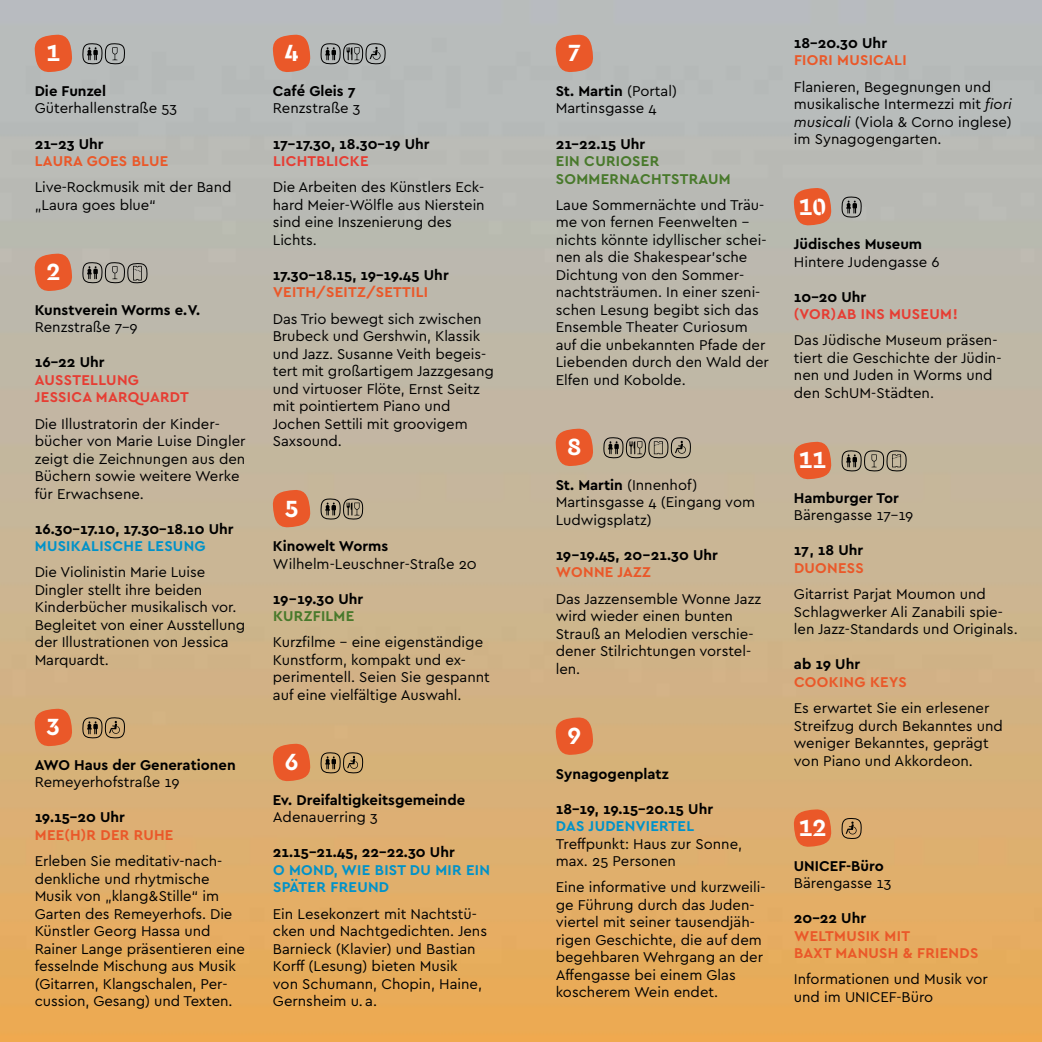
<style>
.page{position:relative;width:1042px;height:1042px;background:#fff}
.page>*{position:absolute;margin:0;border:0;box-sizing:border-box;transform-origin:0 0}
.t1{font:700 24.5px "Cera Stencil Pro";color:#fff}
.t2{font:14.88px/17.5px "Cera PRO";color:#000}
.t3{font:700 14.88px "Cera PRO";color:#000}
.t4{font:700 14.88px/17.5px "Cera PRO";letter-spacing:.02em;color:#ea5829}
.t5{font:700 14.88px/17.5px "Cera PRO";letter-spacing:.02em;color:#0092c9}
.t6{font:700 14.88px/17.5px "Cera PRO";letter-spacing:.02em;color:#e63d33}
.t7{font:700 14.88px/17.5px "Cera PRO";letter-spacing:.02em;color:#48792b}
.s1{font-weight:700}
.s2{font-style:italic}
</style>
<div class="page">
<img style="left:0;top:0;width:1042px;height:1042px">
<svg style="left:34px;top:34px;width:39px;height:39px;background:#de6f4b"></svg>
<svg style="left:82px;top:43px;width:44px;height:21px"></svg>
<svg style="left:34px;top:253px;width:39px;height:39px;background:#df6e48"></svg>
<svg style="left:82px;top:262px;width:66px;height:21px"></svg>
<svg style="left:34px;top:708px;width:39px;height:39px;background:#e46c3d"></svg>
<svg style="left:82px;top:717px;width:44px;height:21px"></svg>
<svg style="left:272px;top:34px;width:39px;height:39px;background:#de6f4b"></svg>
<svg style="left:320px;top:43px;width:66px;height:21px"></svg>
<svg style="left:272px;top:489px;width:39px;height:39px;background:#e16e43"></svg>
<svg style="left:320px;top:498px;width:44px;height:21px"></svg>
<svg style="left:272px;top:743px;width:39px;height:39px;background:#e56c3c"></svg>
<svg style="left:320px;top:752px;width:44px;height:21px"></svg>
<svg style="left:555px;top:34px;width:39px;height:39px;background:#dd6f4a"></svg>
<svg style="left:555px;top:428px;width:39px;height:39px;background:#e06e44"></svg>
<svg style="left:603px;top:437px;width:88px;height:21px;background:#938978"></svg>
<svg style="left:555px;top:717px;width:39px;height:38px"></svg>
<svg style="left:793px;top:187px;width:39px;height:39px;background:#de6e49"></svg>
<svg style="left:841px;top:196px;width:21px;height:21px"></svg>
<svg style="left:793px;top:441px;width:39px;height:39px;background:#e16e44"></svg>
<svg style="left:841px;top:450px;width:66px;height:21px"></svg>
<svg style="left:793px;top:809px;width:39px;height:38px"></svg>
<svg style="left:841px;top:818px;width:21px;height:21px"></svg>
<h1 class="t1" style="left:47px;top:37px;width:15px">1</h1>
<p class="t3" style="left:35px;top:81px;width:73px">Die Funzel</p>
<p class="t2" style="left:35px;top:99px;width:144px">Güterhallenstraße 53</p>
<p class="t3" style="left:35px;top:134px;width:71px">21–23 Uhr</p>
<p class="t4" style="left:35px;top:152px;width:135px">LAURA GOES BLUE</p>
<p class="t2" style="left:35px;top:178px;width:198px">Live-Rockmusik mit der Band „Laura goes blue“</p>
<h1 class="t1" style="left:47px;top:256px;width:15px">2</h1>
<p class="t3" style="left:35px;top:300px;width:167px">Kunstverein Worms e.V.</p>
<p class="t2" style="left:35px;top:318px;width:104px">Renzstraße 7–9</p>
<p class="t3" style="left:35px;top:352px;width:71px">16–22 Uhr</p>
<p class="t6" style="left:35px;top:370px;width:156px">AUSSTELLUNG<br>JESSICA MARQUARDT</p>
<p class="t2" style="left:35px;top:414px;width:212px">Die Illustratorin der Kinder&shy;bücher von Marie Luise Dingler zeigt die Zeichnungen aus den<br>Büchern sowie weitere Werke für Erwachsene.</p>
<p class="t3" style="left:35px;top:519px;width:200px">16.30–17.10, 17.30–18.10 Uhr</p>
<p class="t5" style="left:35px;top:537px;width:172px">MUSIKALISCHE LESUNG</p>
<p class="t2" style="left:35px;top:563px;width:212px">Die Violinistin Marie Luise<br>Dingler stellt ihre beiden<br>Kinderbücher musikalisch vor.<br>Begleitet von einer Ausstellung der Illustrationen von Jessica<br>Marquardt.</p>
<h1 class="t1" style="left:47px;top:711px;width:15px">3</h1>
<p class="t3" style="left:35px;top:755px;width:203px">AWO Haus der Generationen</p>
<p class="t2" style="left:35px;top:773px;width:146px">Remeyerhofstraße 19</p>
<p class="t3" style="left:35px;top:807px;width:92px">19.15–20 Uhr</p>
<p class="t4" style="left:35px;top:825px;width:140px">MEE(H)R DER RUHE</p>
<p class="t2" style="left:35px;top:852px;width:212px">Erleben Sie meditativ-nach&shy;denkliche und rhytmische<br>Musik von „klang&amp;Stille“ im<br>Garten des Remeyerhofs. Die<br>Künstler Georg Hassa und<br>Rainer Lange präsentieren eine fesselnde Mischung aus Musik (Gitarren, Klangschalen, Per&shy;cussion, Gesang) und Texten.</p>
<h1 class="t1" style="left:285px;top:37px;width:15px">4</h1>
<p class="t3" style="left:273px;top:81px;width:84px">Café Gleis 7</p>
<p class="t2" style="left:273px;top:99px;width:89px">Renzstraße 3</p>
<p class="t3" style="left:273px;top:134px;width:158px">17-17.30, 18.30-19 Uhr</p>
<p class="t6" style="left:273px;top:152px;width:97px">LICHTBLICKE</p>
<p class="t2" style="left:273px;top:178px;width:213px">Die Arbeiten des Künstlers Eck&shy;hard Meier-Wölfle aus Nierstein sind eine Inszenierung des<br>Lichts.</p>
<p class="t3" style="left:273px;top:265px;width:177px">17.30-18.15, 19-19.45 Uhr</p>
<p class="t4" style="left:273px;top:283px;width:157px">VEITH/SEITZ/SETTILI</p>
<p class="t2" style="left:273px;top:309px;width:222px">Das Trio bewegt sich zwischen<br>Brubeck und Gershwin, Klassik und Jazz. Susanne Veith begeis&shy;tert mit großartigem Jazzgesang und virtuoser Flöte, Ernst Seitz mit pointiertem Piano und<br>Jochen Settili mit groovigem<br>Saxsound.</p>
<h1 class="t1" style="left:285px;top:492px;width:15px">5</h1>
<p class="t3" style="left:273px;top:536px;width:117px">Kinowelt Worms</p>
<p class="t2" style="left:273px;top:554px;width:205px">Wilhelm-Leuschner-Straße 20</p>
<p class="t3" style="left:273px;top:589px;width:92px">19 – 19.30 Uhr</p>
<p class="t7" style="left:273px;top:607px;width:83px">KURZFILME</p>
<p class="t2" style="left:273px;top:633px;width:218px">Kurzfilme - eine eigenständige<br>Kunstform, kompakt und ex&shy;perimentell. Seien Sie gespannt auf eine vielfältige Auswahl.</p>
<h1 class="t1" style="left:285px;top:746px;width:15px">6</h1>
<p class="t3" style="left:273px;top:790px;width:194px">Ev. Dreifaltigkeitsgemeinde</p>
<p class="t2" style="left:273px;top:808px;width:106px">Adenauerring 3</p>
<p class="t3" style="left:273px;top:842px;width:183px">21.15-21.45, 22-22.30 Uhr</p>
<p class="t5" style="left:273px;top:860px;width:218px">O MOND, WIE BIST DU MIR EIN<br>SPÄTER FREUND</p>
<p class="t2" style="left:273px;top:904px;width:216px">Ein Lesekonzert mit Nachtstü&shy;cken und Nachtgedichten. Jens<br>Barnieck (Klavier) und Bastian<br>Korff (Lesung) bieten Musik<br>von Schumann, Chopin, Haine,<br>Gernsheim u. a.</p>
<h1 class="t1" style="left:567px;top:37px;width:15px">7</h1>
<p class="t2" style="left:556px;top:82px;width:123px"><span class="s1">St. Martin</span> (Portal)<br>Martinsgasse 4</p>
<p class="t3" style="left:556px;top:134px;width:91px">21–22.15 Uhr</p>
<p class="t7" style="left:556px;top:152px;width:176px">EIN CURIOSER<br>SOMMERNACHTSTRAUM</p>
<p class="t2" style="left:556px;top:195px;width:215px">Laue Sommernächte und Träu&shy;me von fernen Feenwelten – nichts könnte idyllischer schei&shy;nen als die Shakespear'sche<br>Dichtung von den Sommer&shy;nachtsträumen. In einer szeni&shy;schen Lesung begibt sich das<br>Ensemble Theater Curiosum auf die unbekannten Pfade der<br>Liebenden durch den Wald der<br>Elfen und Kobolde.</p>
<h1 class="t1" style="left:567px;top:431px;width:15px">8</h1>
<p class="t2" style="left:556px;top:475px;width:201px"><span class="s1">St. Martin</span> (Innenhof)<br>Martinsgasse 4 (Eingang vom<br>Ludwigsplatz)</p>
<p class="t3" style="left:556px;top:545px;width:164px">19 –19.45, 20 – 21.30 Uhr</p>
<p class="t4" style="left:556px;top:563px;width:97px">WONNE JAZZ</p>
<p class="t2" style="left:556px;top:589px;width:207px">Das Jazzensemble Wonne Jazz wird wieder einen bunten<br>Strauß an Melodien verschie&shy;dener Stilrichtungen vorstel&shy;len.</p>
<h1 class="t1" style="left:567px;top:719px;width:15px">9</h1>
<p class="t3" style="left:556px;top:764px;width:115px">Synagogenplatz</p>
<p class="t3" style="left:556px;top:799px;width:159px">18–19, 19.15–20.15 Uhr</p>
<p class="t5" style="left:556px;top:817px;width:140px">DAS JUDENVIERTEL</p>
<p class="t2" style="left:556px;top:834px;width:188px">Treffpunkt: Haus zur Sonne, max. 25 Personen</p>
<p class="t2" style="left:556px;top:878px;width:211px">Eine informative und kurzweili&shy;ge Führung durch das Juden&shy;viertel mit seiner tausendjäh&shy;rigen Geschichte, die auf dem begehbaren Wehrgang an der<br>Affengasse bei einem Glas koscherem Wein endet.</p>
<p class="t3" style="left:794px;top:33px;width:95px">18–20.30 Uhr</p>
<p class="t4" style="left:794px;top:51px;width:114px">FIORI MUSICALI</p>
<p class="t2" style="left:794px;top:77px;width:219px">Flanieren, Begegnungen und musikalische Intermezzi mit <span class="s2">fiori musicali</span> (Viola &amp; Corno inglese) im Synagogengarten.</p>
<h1 class="t1" style="left:799px;top:190px;width:29px">10</h1>
<p class="t3" style="left:794px;top:234px;width:130px">Jüdisches Museum</p>
<p class="t2" style="left:794px;top:252px;width:147px">Hintere Judengasse 6</p>
<p class="t3" style="left:794px;top:287px;width:74px">10–20 Uhr</p>
<p class="t6" style="left:794px;top:305px;width:165px">(VOR)AB INS MUSEUM!</p>
<p class="t2" style="left:794px;top:331px;width:209px">Das Jüdische Museum präsen&shy;tiert die Geschichte der Jüdin&shy;nen und Juden in Worms und den SchUM-Städten.</p>
<h1 class="t1" style="left:799px;top:444px;width:29px">11</h1>
<p class="t3" style="left:794px;top:488px;width:106px">Hamburger Tor</p>
<p class="t2" style="left:794px;top:506px;width:121px">Bärengasse 17–19</p>
<p class="t3" style="left:794px;top:540px;width:71px">17, 18 Uhr</p>
<p class="t4" style="left:794px;top:558px;width:71px">DUONESS</p>
<p class="t2" style="left:794px;top:585px;width:225px">Gitarrist Parjat Moumon und<br>Schlagwerker Ali Zanabili spie&shy;len Jazz-Standards und Originals.</p>
<p class="t3" style="left:794px;top:654px;width:68px">ab 19 Uhr</p>
<p class="t4" style="left:794px;top:672px;width:114px">COOKING KEYS</p>
<p class="t2" style="left:794px;top:698px;width:211px">Es erwartet Sie ein erlesener<br>Streifzug durch Bekanntes und weniger Bekanntes, geprägt von Piano und Akkordeon.</p>
<h1 class="t1" style="left:799px;top:811px;width:29px">12</h1>
<p class="t3" style="left:794px;top:855px;width:91px">UNICEF-Büro</p>
<p class="t2" style="left:794px;top:873px;width:99px">Bärengasse 13</p>
<p class="t3" style="left:794px;top:908px;width:74px">20–22 Uhr</p>
<p class="t4" style="left:794px;top:926px;width:186px">WELTMUSIK MIT<br>BAXT MANUSH &amp; FRIENDS</p>
<p class="t2" style="left:794px;top:970px;width:196px">Informationen und Musik vor und im UNICEF-Büro</p>
</div>
